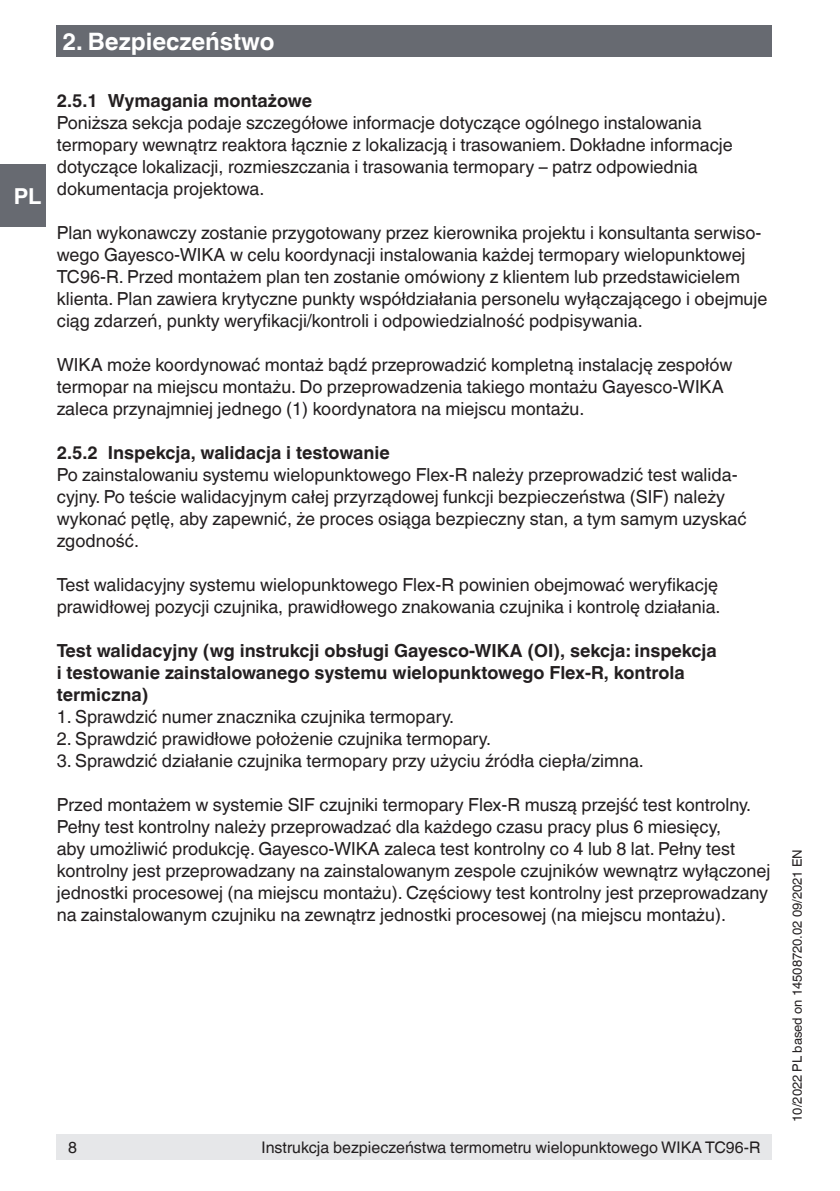
<style>
.page{position:relative;width:840px;height:1191px;background:#fff}
.page>*{position:absolute;margin:0;border:0;box-sizing:border-box;transform-origin:0 0}
.t1{font:700 24px "Helvetica World";color:#fff}
.t2{font:700 22px "Helvetica World";color:#fff}
.t3{font:18px/22px "Helvetica World";color:#231f20}
.t4{font:700 18px/22px "Helvetica World";color:#231f20}
.t5{font:16px "Helvetica World";color:#231f20}
.t6{font:13px "Helvetica World";color:#231f20}
</style>
<div class="page">
<div style="left:57px;top:26px;width:714px;height:31px;background:#676a71"></div>
<div style="left:0;top:164px;width:45px;height:63px;background:#676a71"></div>
<div style="left:57px;top:1134px;width:714px;height:25px;background:#e6e7e9"></div>
<h1 class="t1" style="left:62px;top:27px;width:213px">2. Bezpieczeństwo</h1>
<p class="t2" style="left:14px;top:183px;width:29px">PL</p>
<p class="t4" style="left:57px;top:90px;width:257px">2.5.1 Wymagania montażowe</p>
<p class="t3" style="left:57px;top:112px;width:677px">Poniższa sekcja podaje szczegółowe informacje dotyczące ogólnego instalowania termopary wewnątrz reaktora łącznie z lokalizacją i trasowaniem. Dokładne informacje dotyczące lokalizacji, rozmieszczania i trasowania termopary – patrz odpowiednia dokumentacja projektowa.</p>
<p class="t3" style="left:57px;top:222px;width:711px">Plan wykonawczy zostanie przygotowany przez kierownika projektu i konsultanta serwiso&shy;wego Gayesco-WIKA w celu koordynacji instalowania każdej termopary wielopunktowej TC96-R. Przed montażem plan ten zostanie omówiony z klientem lub przedstawicielem klienta. Plan zawiera krytyczne punkty współdziałania personelu wyłączającego i obejmuje ciąg zdarzeń, punkty weryfikacji/kontroli i odpowiedzialność podpisywania.</p>
<p class="t3" style="left:57px;top:354px;width:677px">WIKA może koordynować montaż bądź przeprowadzić kompletną instalację zespołów termopar na miejscu montażu. Do przeprowadzenia takiego montażu Gayesco-WIKA zaleca przynajmniej jednego (1) koordynatora na miejscu montażu.</p>
<p class="t4" style="left:57px;top:442px;width:334px">2.5.2 Inspekcja, walidacja i testowanie</p>
<p class="t3" style="left:57px;top:464px;width:691px">Po zainstalowaniu systemu wielopunktowego Flex-R należy przeprowadzić test walida&shy;cyjny. Po teście walidacyjnym całej przyrządowej funkcji bezpieczeństwa (SIF) należy wykonać pętlę, aby zapewnić, że proces osiąga bezpieczny stan, a tym samym uzyskać zgodność.</p>
<p class="t3" style="left:57px;top:574px;width:665px">Test walidacyjny systemu wielopunktowego Flex-R powinien obejmować weryfikację prawidłowej pozycji czujnika, prawidłowego znakowania czujnika i kontrolę działania.</p>
<p class="t4" style="left:57px;top:640px;width:661px">Test walidacyjny (wg instrukcji obsługi Gayesco-WIKA (OI), sekcja: inspekcja i testowanie zainstalowanego systemu wielopunktowego Flex-R, kontrola termiczna)</p>
<p class="t3" style="left:57px;top:706px;width:398px">1. Sprawdzić numer znacznika czujnika termopary.</p>
<p class="t3" style="left:57px;top:728px;width:435px">2. Sprawdzić prawidłowe położenie czujnika termopary.</p>
<p class="t3" style="left:57px;top:750px;width:588px">3. Sprawdzić działanie czujnika termopary przy użyciu źródła ciepła/zimna.</p>
<p class="t3" style="left:57px;top:794px;width:714px">Przed montażem w systemie SIF czujniki termopary Flex-R muszą przejść test kontrolny.<br>Pełny test kontrolny należy przeprowadzać dla każdego czasu pracy plus 6 miesięcy,<br>aby umożliwić produkcję. Gayesco-WIKA zaleca test kontrolny co 4 lub 8 lat. Pełny test kontrolny jest przeprowadzany na zainstalowanym zespole czujników wewnątrz wyłączonej jednostki procesowej (na miejscu montażu). Częściowy test kontrolny jest przeprowadzany na zainstalowanym czujniku na zewnątrz jednostki procesowej (na miejscu montażu).</p>
<p class="t5" style="left:68px;top:1137px;width:10px">8</p>
<p class="t5" style="left:261px;top:1137px;width:500px">Instrukcja bezpieczeństwa termometru wielopunktowego WIKA TC96-R</p>
<p class="t6" style="left:789px;top:1121px;width:274px;rotate:-90deg">10/2022 PL based on 14508720.02 09/2021 EN</p>
</div>
